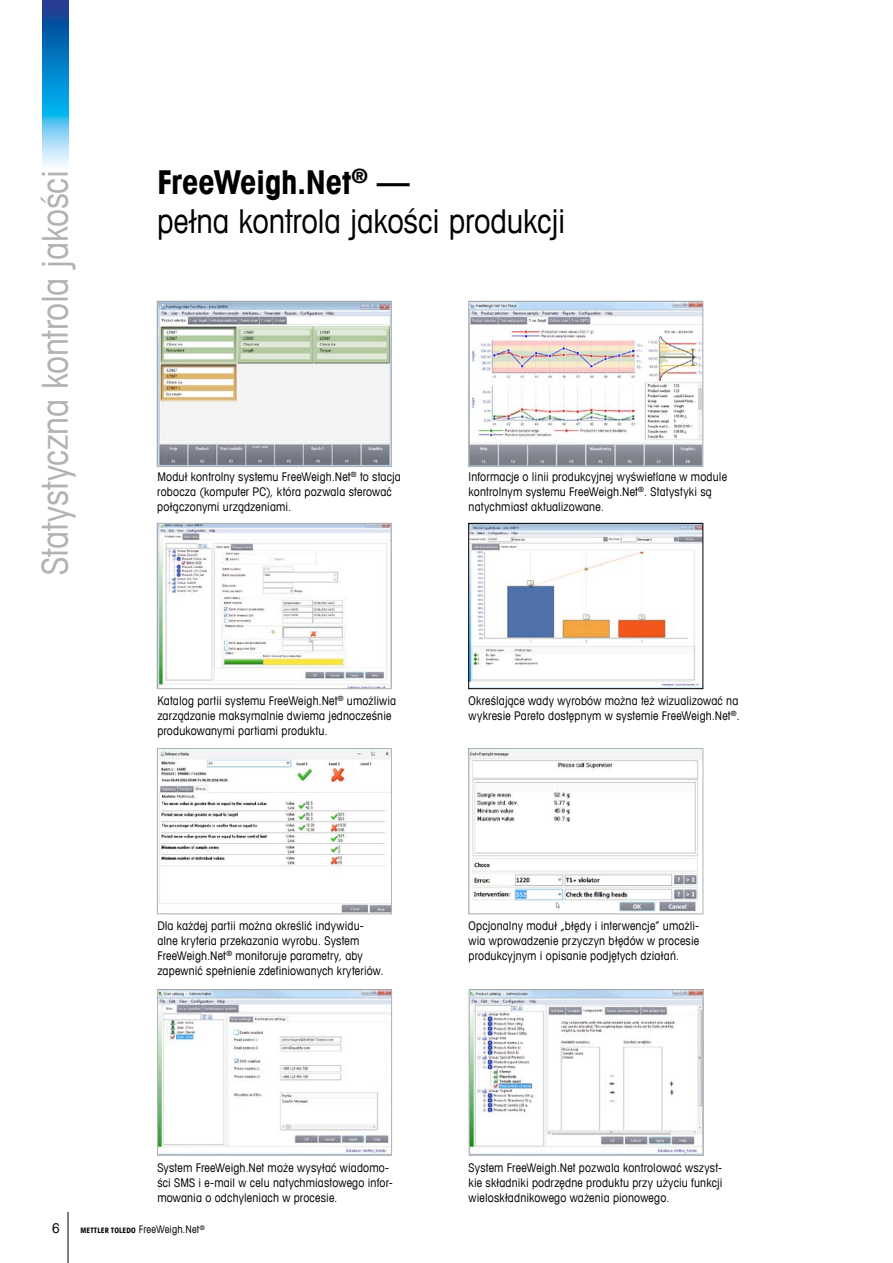
<style>
.page{position:relative;width:893px;height:1263px;background:#fff}
.page>*{position:absolute;margin:0;border:0;box-sizing:border-box;transform-origin:0 0}
.t1{font:condensed 36px "Avant Garde Com";letter-spacing:-.01em;color:#b3b2b2}
.t2{font:condensed 33px/39px "Avant Garde Com";letter-spacing:-.005em;color:#000}
.t3{font:condensed 13.5px "Avant Garde Com";color:#000}
.t4{font:condensed 12px/15px "Avant Garde Com";letter-spacing:.015em;color:#000}
.t5{font:700 condensed 7.5px "Avant Garde Com";letter-spacing:.015em;color:#000}
.s1{font-weight:700}
.s2{font-weight:400;font-size:10.5px}
</style>
<div class="page">
<img style="left:43px;top:0;width:25px;height:166px">
<img style="left:159px;top:303px;width:231px;height:162px">
<div style="left:157px;top:301px;width:235px;height:166px;border:1px solid #b3b2b2"></div>
<img style="left:470px;top:303px;width:231px;height:162px">
<div style="left:468px;top:301px;width:235px;height:166px;border:1px solid #b3b2b2"></div>
<img style="left:159px;top:525px;width:231px;height:162px">
<div style="left:157px;top:523px;width:235px;height:166px;border:1px solid #b3b2b2"></div>
<img style="left:470px;top:525px;width:231px;height:162px">
<div style="left:468px;top:523px;width:235px;height:166px;border:1px solid #000"></div>
<img style="left:159px;top:750px;width:231px;height:162px">
<div style="left:157px;top:748px;width:235px;height:166px;border:1px solid #b3b2b2"></div>
<img style="left:471px;top:750px;width:230px;height:162px">
<div style="left:469px;top:748px;width:234px;height:166px;border:1px solid #b3b2b2"></div>
<hr style="left:68px;top:1212px;width:1px;height:51px;background:#000">
<img style="left:159px;top:991px;width:231px;height:162px">
<div style="left:157px;top:989px;width:235px;height:166px;border:1px solid #b3b2b2"></div>
<img style="left:471px;top:991px;width:230px;height:162px">
<div style="left:469px;top:989px;width:234px;height:166px;border:1px solid #b3b2b2"></div>
<h1 class="t1" style="left:33px;top:575px;width:406px;rotate:-90deg">Statystyczna kontrola jakości</h1>
<h2 class="t2" style="left:157px;top:162px;width:410px"><span class="s1">FreeWeigh.Net</span><sup>®</sup> <span class="s1">—<br></span>pełna kontrola jakości produkcji</h2>
<p class="t4" style="left:157px;top:469px;width:245px">Moduł kontrolny systemu FreeWeigh.Net<sup>®</sup> to stacja robocza (komputer PC), która pozwala sterować połączonymi urządzeniami.</p>
<p class="t4" style="left:469px;top:469px;width:260px">Informacje o linii produkcyjnej wyświetlane w module kontrolnym systemu FreeWeigh.Net<sup>®</sup>. Statystyki są natychmiast aktualizowane.</p>
<p class="t4" style="left:157px;top:693px;width:240px">Katalog partii systemu FreeWeigh.Net<sup>®</sup> umożliwia zarządzanie maksymalnie dwiema jednocześnie produkowanymi partiami produktu.</p>
<p class="t4" style="left:469px;top:693px;width:273px">Określające wady wyrobów można też wizualizować na wykresie Pareto dostępnym w systemie FreeWeigh.Net<sup>®</sup>.</p>
<p class="t4" style="left:157px;top:917px;width:228px">Dla każdej partii można określić indywidu&shy;alne kryteria przekazania wyrobu. System FreeWeigh.Net<sup>®</sup> monitoruje parametry, aby zapewnić spełnienie zdefiniowanych kryteriów.</p>
<p class="t4" style="left:469px;top:917px;width:232px;text-align:justify">Opcjonalny moduł „błędy i interwencje” umożli&shy;wia wprowadzenie przyczyn błędów w procesie produkcyjnym i opisanie podjętych działań.</p>
<p class="t4" style="left:157px;top:1159px;width:237px">System FreeWeigh.Net może wysyłać wiadomo&shy;ści SMS i e-mail w celu natychmiastowego infor&shy;mowania o odchyleniach w procesie.</p>
<p class="t4" style="left:469px;top:1159px;width:255px;text-align:justify">System FreeWeigh.Net pozwala kontrolować wszyst&shy;kie składniki podrzędne produktu przy użyciu funkcji wieloskładnikowego ważenia pionowego.</p>
<p class="t3" style="left:52px;top:1220px;width:9px">6</p>
<p class="t5" style="left:81px;top:1225px;width:126px">METTLER -TOLEDO <span class="s2">FreeWeigh.Net</span><sup>®</sup></p>
</div>
